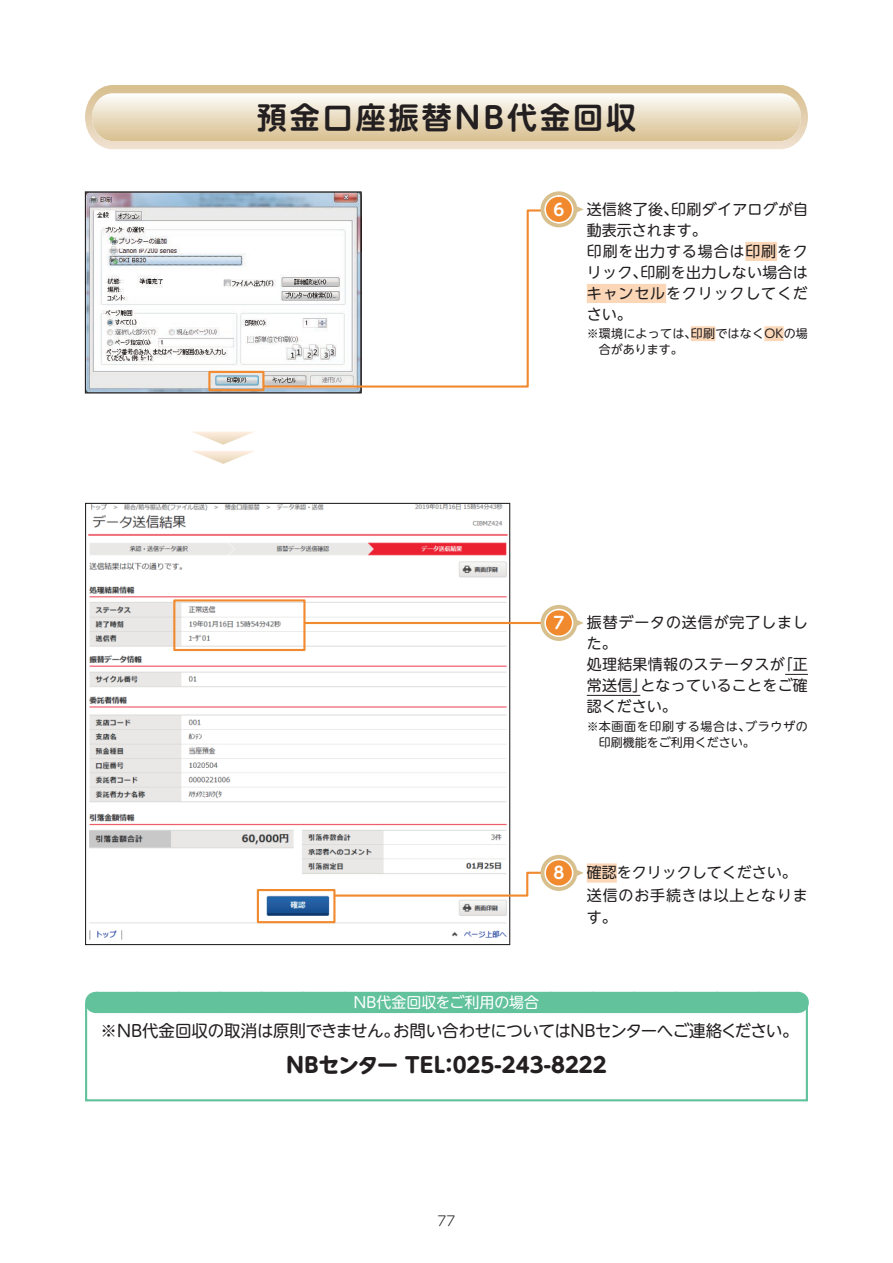
<style>
.page{position:relative;width:893px;height:1263px;background:#fff}
.page>*{position:absolute;margin:0;border:0;box-sizing:border-box;transform-origin:0 0}
.t1{font:700 30px "UD Shin M Go Pr 6 N De";letter-spacing:.1em;color:#231f20}
.t2{font:700 21px "UD Shin M Go Pr 6 N";color:#231f20}
.t3{font:16.5px "UD Shin M Go Pr 6 N";letter-spacing:-.02em;color:#231f20}
.t4{font:700 16.5px "UD Shin M Go Pr 6 N De";color:#fff}
.t5{font:15px/21px "UD Shin M Go Pr 6 N";letter-spacing:.015em;color:#231f20}
.t6{font:15px/22.5px "UD Shin M Go Pr 6 N";letter-spacing:.055em;color:#231f20}
.t7{font:15px "UD Shin M Go Pr 6 N";letter-spacing:-.005em;color:#fff}
.t8{font:300 13.5px "UD Shin M Go Pr 6 N";color:#231f20}
.t9{font:12px/16.5px "UD Shin M Go Pr 6 N";letter-spacing:.06em;color:#231f20}
.t10{font:12px/16.5px "UD Shin M Go Pr 6 N";letter-spacing:.02em;color:#231f20}
.s1{font-family:"UD Shin Go Pr 6 N"}
</style>
<div class="page">
<img style="left:87px;top:193px;width:273px;height:198px">
<div style="left:85px;top:191px;width:277px;height:202px;border:1px solid #231f20"></div>
<img style="left:88px;top:505px;width:420px;height:435px">
<svg style="left:85px;top:85px;width:723px;height:64px;background:#e8dabf"></svg>
<div style="left:85px;top:1003px;width:723px;height:98px;border:2px solid #61c29c"></div>
<div style="left:96px;top:992px;width:701px;height:21px;background:#61c29c"></div>
<svg style="left:797px;top:992px;width:1px;height:21px"></svg>
<svg style="left:262px;top:208px;width:289px;height:181px"></svg>
<div style="left:208px;top:371px;width:56px;height:20px;border:2px solid #f18a2f"></div>
<div style="left:745px;top:242px;width:32px;height:19px;background:#fbd7b7"></div>
<div style="left:587px;top:284px;width:79px;height:19px;background:#fbd7b7"></div>
<div style="left:691px;top:326px;width:24px;height:15px;background:#fbd7b7"></div>
<div style="left:764px;top:326px;width:20px;height:15px;background:#fbd7b7"></div>
<svg style="left:576px;top:204px;width:8px;height:11px"></svg>
<svg style="left:540px;top:191px;width:37px;height:36px"></svg>
<div style="left:545px;top:196px;width:28px;height:27px;background:#f18a2f;border-radius:14px"></div>
<div style="left:544px;top:195px;width:29px;height:28px;border:2px solid #fff;border-radius:14px"></div>
<svg style="left:193px;top:432px;width:60px;height:13px"></svg>
<svg style="left:193px;top:451px;width:61px;height:13px"></svg>
<svg style="left:785px;top:674px;width:23px;height:1px"></svg>
<hr style="left:587px;top:695px;width:53px;height:1px;background:#231f20">
<hr style="left:305px;top:622px;width:248px;height:2px;background:#f18a2f">
<div style="left:173px;top:599px;width:133px;height:52px;border:2px solid #f18a2f"></div>
<svg style="left:576px;top:617px;width:8px;height:11px"></svg>
<svg style="left:540px;top:605px;width:37px;height:36px"></svg>
<div style="left:545px;top:609px;width:28px;height:27px;background:#f18a2f;border-radius:14px"></div>
<div style="left:544px;top:609px;width:29px;height:28px;border:2px solid #fff;border-radius:14px"></div>
<svg style="left:333px;top:871px;width:221px;height:27px"></svg>
<div style="left:587px;top:863px;width:30px;height:19px;background:#fbd7b7"></div>
<svg style="left:576px;top:867px;width:8px;height:11px"></svg>
<svg style="left:540px;top:855px;width:37px;height:36px"></svg>
<div style="left:545px;top:859px;width:28px;height:27px;background:#f18a2f;border-radius:14px"></div>
<div style="left:544px;top:859px;width:29px;height:28px;border:2px solid #fff;border-radius:14px"></div>
<div style="left:257px;top:889px;width:78px;height:34px;border:2px solid #f18a2f"></div>
<h1 class="t1" style="left:257px;top:92px;width:381px">預金口座振替NB代金回収</h1>
<p class="t4" style="left:553px;top:195px;width:12px">6</p>
<p class="t5" style="left:587px;top:197px;width:223px">送信終了後、印刷ダイアログが自動表示されます。<br>印刷を出力する場合は<span class="s1">印刷</span>をクリック、印刷を出力しない場合は<span class="s1">キャンセル</span>をクリックしてください。</p>
<p class="t10" style="left:599px;top:324px;width:211px;text-indent:-12px">※環境によっては、<span class="s1">印刷</span>ではなく<span class="s1">OK</span>の場合があります。</p>
<p class="t4" style="left:553px;top:609px;width:12px">7</p>
<p class="t5" style="left:587px;top:611px;width:223px">振替データの送信が完了しました。<br>処理結果情報のステータスが「正常送信」となっていることをご確認ください。</p>
<p class="t9" style="left:599px;top:717px;width:211px;text-indent:-12px">※本画面を印刷する場合は、ブラウザの印刷機能をご利用ください。</p>
<p class="t4" style="left:553px;top:859px;width:12px">8</p>
<p class="t6" style="left:587px;top:860px;width:223px"><span class="s1">確認</span>をクリックしてください。送信のお手続きは以上となります。</p>
<p class="t7" style="left:353px;top:990px;width:188px">ＮＢ代金回収をご利用の場合</p>
<p class="t3" style="left:101px;top:1017px;width:700px">※NB代金回収の取消は原則できません。お問い合わせについてはNBセンターへご連絡ください。</p>
<h2 class="t2" style="left:286px;top:1047px;width:322px">NBセンター ＴＥＬ：025-243-8222</h2>
<p class="t8" style="left:438px;top:1209px;width:19px">77</p>
</div>
